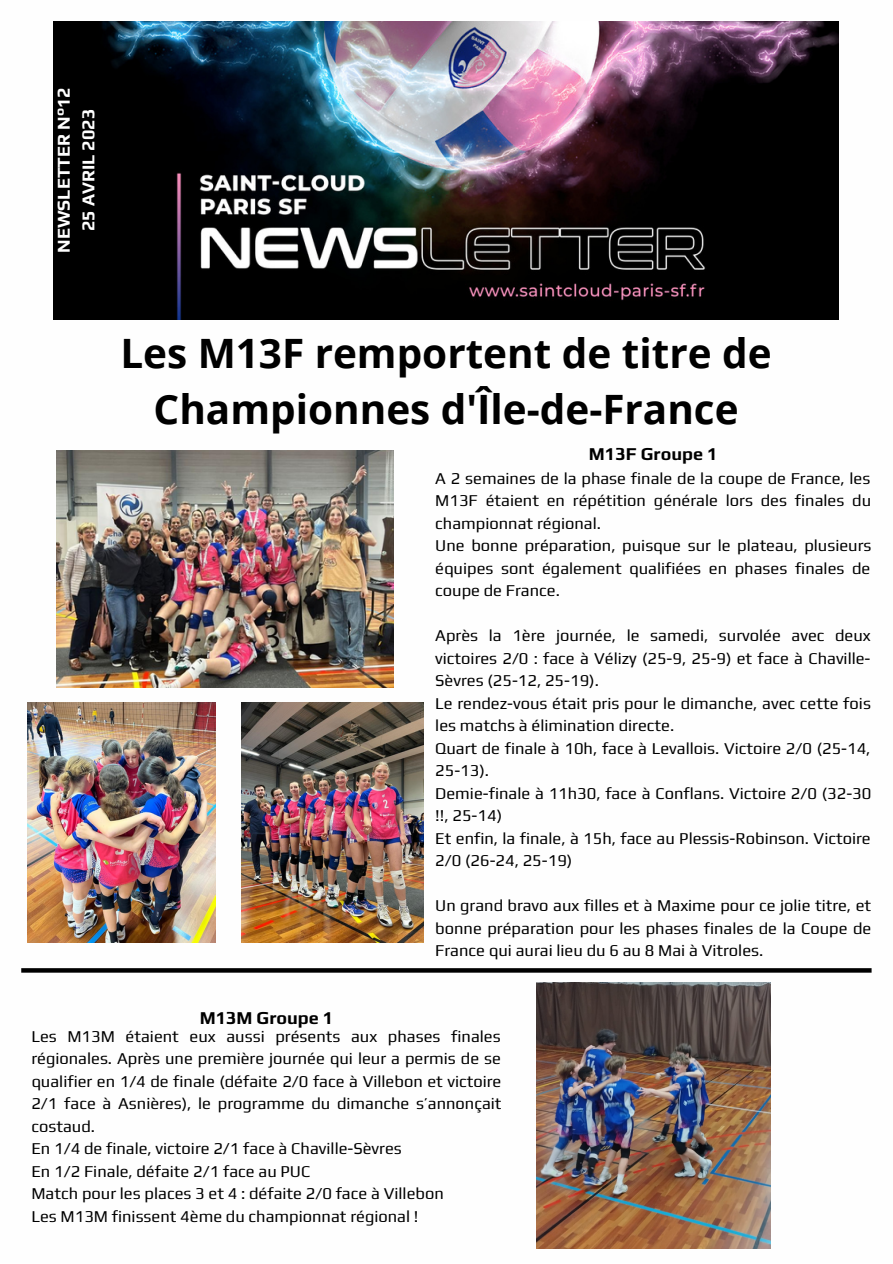
<style>
.page{position:relative;width:893px;height:1264px;background:#fff}
.page>*{position:absolute;margin:0;border:0;box-sizing:border-box;transform-origin:0 0}
.t1{font:700 40.5px/56.2px "Open Sans";color:#000;text-align:center}
.t2{font:700 18px "Play";color:#fefefe}
.t3{font:700 18px "Play";color:#000}
.t4{font:16.5px/22.5px "Play";color:#000;text-align:justify}
</style>
<div class="page">
<img style="left:54px;top:21px;width:784px;height:298px">
<img style="left:57px;top:450px;width:337px;height:237px">
<img style="left:242px;top:702px;width:181px;height:240px">
<img style="left:28px;top:702px;width:188px;height:240px">
<img style="left:536px;top:982px;width:234px;height:266px">
<svg style="left:21px;top:968px;width:850px;height:4px;background:#0a0a0a"></svg>
<p class="t2" style="left:53px;top:253px;width:167px;rotate:-90deg">NEWSLETTER N°12</p>
<p class="t2" style="left:78px;top:231px;width:124px;rotate:-90deg">25 AVRIL 2023</p>
<p class="t1" style="left:120px;top:324px;width:652px">Les M13F remportent de titre de<br>Championnes d'Île-de-France</p>
<p class="t4" style="left:435px;top:467px;width:437px">A 2 semaines de la phase finale de la coupe de France, les M13F étaient en répétition générale lors des finales du championnat régional.</p>
<p class="t4" style="left:435px;top:534px;width:437px">Une bonne préparation, puisque sur le plateau, plusieurs équipes sont également qualifiées en phases finales de coupe de France.</p>
<p class="t4" style="left:435px;top:624px;width:437px">Après la 1ère journée, le samedi, survolée avec deux victoires 2/0 : face à Vélizy (25-9, 25-9) et face à Chaville-Sèvres (25-12, 25-19).</p>
<p class="t4" style="left:435px;top:691px;width:437px">Le rendez-vous était pris pour le dimanche, avec cette fois les matchs à élimination directe.</p>
<p class="t4" style="left:435px;top:736px;width:436px">Quart de finale à 10h, face à Levallois. Victoire 2/0 (25-14,<br>25-13).</p>
<p class="t4" style="left:435px;top:781px;width:437px">Demie-finale à 11h30, face à Conflans. Victoire 2/0 (32-30 !!, 25-14)</p>
<p class="t4" style="left:435px;top:826px;width:437px">Et enfin, la finale, à 15h, face au Plessis-Robinson. Victoire<br>2/0 (26-24, 25-19)</p>
<p class="t4" style="left:435px;top:894px;width:437px">Un grand bravo aux filles et à Maxime pour ce jolie titre, et bonne préparation pour les phases finales de la Coupe de France qui aurai lieu du 6 au 8 Mai à Vitroles.</p>
<p class="t3" style="left:589px;top:443px;width:130px">M13F Groupe 1</p>
<p class="t3" style="left:200px;top:1007px;width:135px">M13M Groupe 1</p>
<p class="t4" style="left:31px;top:1024px;width:471px">Les M13M étaient eux aussi présents aux phases finales régionales. Après une première journée qui leur a permis de se qualifier en 1/4 de finale (défaite 2/0 face à Villebon et victoire 2/1 face à Asnières), le programme du dimanche s’annonçait costaud.</p>
<p class="t4" style="left:31px;top:1136px;width:372px">En 1/4 de finale, victoire 2/1 face à Chaville-Sèvres</p>
<p class="t4" style="left:31px;top:1159px;width:280px">En 1/2 Finale, défaite 2/1 face au PUC</p>
<p class="t4" style="left:31px;top:1181px;width:414px">Match pour les places 3 et 4 : défaite 2/0 face à Villebon</p>
<p class="t4" style="left:31px;top:1204px;width:388px">Les M13M finissent 4ème du championnat régional !</p>
</div>
